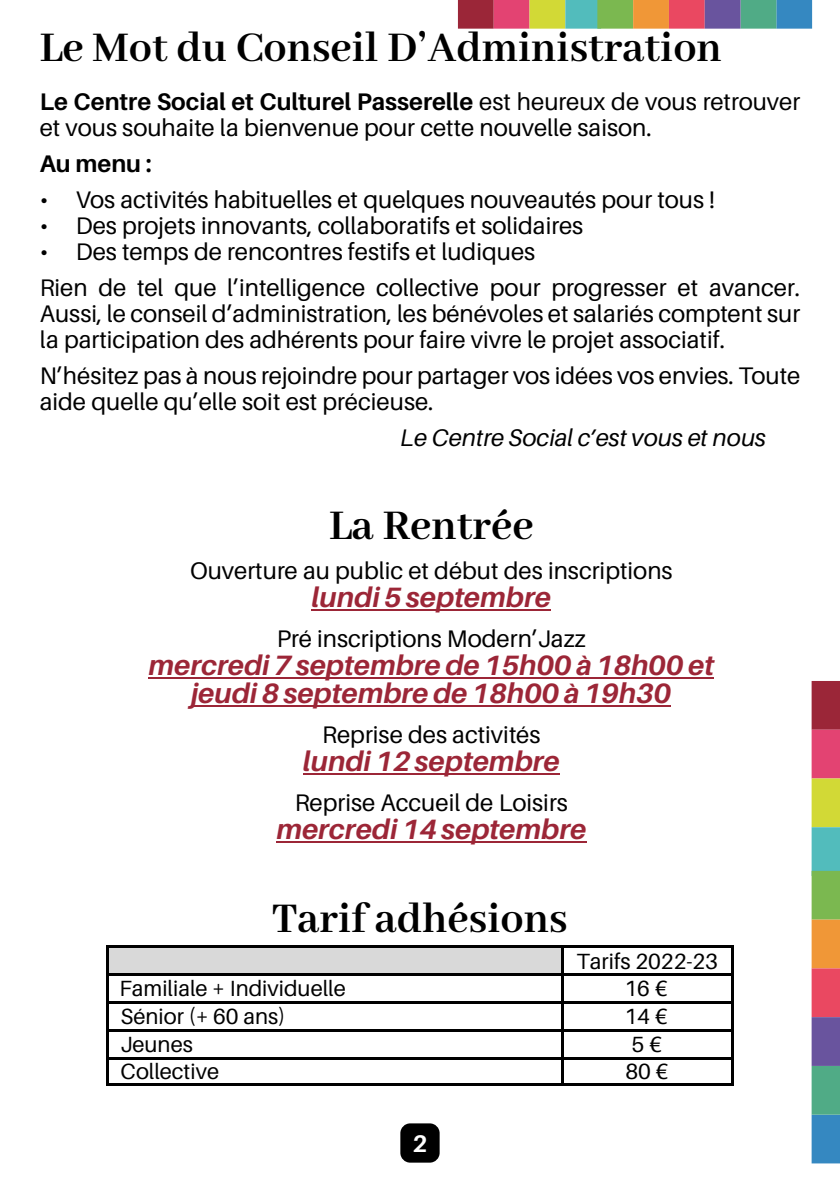
<style>
.page{position:relative;width:840px;height:1191px;background:#fff}
.page>*{position:absolute;margin:0;border:0;box-sizing:border-box;transform-origin:0 0}
.t1{font:700 46px "Abhaya Libre";color:#000}
.t2{font:italic 700 28px/28px "Aileron";color:#9c2637;text-align:center}
.t3{font:24px/26px "Aileron";color:#000}
.t4{font:italic 24px "Aileron";color:#000}
.t5{font:700 24px "Aileron";color:#000}
.t6{font:700 24px "Aileron";color:#fff}
.t7{font:22px "Aileron";color:#000}
.s1{font-weight:700}
</style>
<div class="page">
<hr style="left:311px;top:609px;width:239px;height:1px;background:#9c2637">
<hr style="left:148px;top:677px;width:565px;height:1px;background:#9c2637">
<hr style="left:191px;top:705px;width:480px;height:1px;background:#9c2637">
<hr style="left:303px;top:773px;width:256px;height:1px;background:#9c2637">
<hr style="left:276px;top:841px;width:310px;height:1px;background:#9c2637">
<div style="left:400px;top:1123px;width:39px;height:39px;background:#000;border-radius:10px"></div>
<div style="left:811px;top:681px;width:28px;height:48px;background:#9b2638"></div>
<div style="left:811px;top:729px;width:28px;height:49px;background:#e34372"></div>
<div style="left:811px;top:778px;width:28px;height:49px;background:#d2d936"></div>
<div style="left:811px;top:827px;width:28px;height:49px;background:#52bcbc"></div>
<div style="left:811px;top:871px;width:28px;height:48px;background:#7bb850"></div>
<div style="left:811px;top:919px;width:28px;height:49px;background:#f09737"></div>
<div style="left:811px;top:968px;width:28px;height:49px;background:#ea4861"></div>
<div style="left:811px;top:1114px;width:28px;height:49px;background:#3588c1"></div>
<div style="left:811px;top:1066px;width:28px;height:48px;background:#50ab86"></div>
<div style="left:811px;top:1017px;width:28px;height:49px;background:#69549e"></div>
<div style="left:109px;top:945px;width:452px;height:28px;background:#d9d9d9"></div>
<hr style="left:109px;top:945px;width:452px;height:2px;background:#000">
<hr style="left:563px;top:945px;width:168px;height:2px;background:#000">
<hr style="left:107px;top:947px;width:2px;height:26px;background:#000">
<hr style="left:561px;top:947px;width:2px;height:26px;background:#000">
<hr style="left:731px;top:947px;width:2px;height:26px;background:#000">
<hr style="left:109px;top:973px;width:452px;height:2px;background:#000">
<hr style="left:563px;top:973px;width:168px;height:2px;background:#000">
<hr style="left:107px;top:975px;width:2px;height:26px;background:#000">
<hr style="left:561px;top:975px;width:2px;height:26px;background:#000">
<hr style="left:731px;top:975px;width:2px;height:26px;background:#000">
<hr style="left:109px;top:1001px;width:452px;height:2px;background:#000">
<hr style="left:563px;top:1001px;width:168px;height:2px;background:#000">
<hr style="left:107px;top:1003px;width:2px;height:26px;background:#000">
<hr style="left:561px;top:1003px;width:2px;height:26px;background:#000">
<hr style="left:731px;top:1003px;width:2px;height:26px;background:#000">
<hr style="left:109px;top:1029px;width:452px;height:2px;background:#000">
<hr style="left:563px;top:1029px;width:168px;height:2px;background:#000">
<hr style="left:107px;top:1031px;width:2px;height:26px;background:#000">
<hr style="left:561px;top:1031px;width:2px;height:26px;background:#000">
<hr style="left:731px;top:1031px;width:2px;height:26px;background:#000">
<hr style="left:109px;top:1057px;width:452px;height:2px;background:#000">
<hr style="left:563px;top:1057px;width:168px;height:2px;background:#000">
<hr style="left:107px;top:1059px;width:2px;height:24px;background:#000">
<hr style="left:109px;top:1083px;width:452px;height:2px;background:#000">
<hr style="left:561px;top:1059px;width:2px;height:24px;background:#000">
<hr style="left:563px;top:1083px;width:168px;height:2px;background:#000">
<hr style="left:731px;top:1059px;width:2px;height:24px;background:#000">
<div style="left:457px;top:0;width:36px;height:29px;background:#9b2638"></div>
<div style="left:493px;top:0;width:36px;height:29px;background:#e34372"></div>
<div style="left:529px;top:0;width:36px;height:29px;background:#d2d936"></div>
<div style="left:565px;top:0;width:35px;height:29px;background:#52bcbc"></div>
<div style="left:597px;top:0;width:35px;height:29px;background:#7bb850"></div>
<div style="left:632px;top:0;width:36px;height:29px;background:#f09737"></div>
<div style="left:668px;top:0;width:36px;height:29px;background:#ea4861"></div>
<div style="left:775px;top:0;width:36px;height:29px;background:#3588c1"></div>
<div style="left:740px;top:0;width:35px;height:29px;background:#50ab86"></div>
<div style="left:704px;top:0;width:36px;height:29px;background:#69549e"></div>
<h1 class="t1" style="left:40px;top:22px;width:683px">Le Mot du Conseil D’Administration</h1>
<p class="t3" style="left:40px;top:91px;width:761px"><span class="s1">Le Centre Social et Culturel Passerelle</span> est heureux de vous retrouver et vous souhaite la bienvenue pour cette nouvelle saison.</p>
<p class="t5" style="left:40px;top:154px;width:113px">Au menu :</p>
<p class="t3" style="left:40px;top:189px;width:676px">• Vos activités habituelles et quelques nouveautés pour tous !</p>
<p class="t3" style="left:40px;top:215px;width:544px">• Des projets innovants, collaboratifs et solidaires</p>
<p class="t3" style="left:40px;top:235px;width:761px;line-height:36px">• Des temps de rencontres festifs et ludiques<br>Rien de tel que l’intelligence collective pour progresser et avancer.</p>
<p class="t3" style="left:40px;top:302px;width:761px">Aussi, le conseil d’administration, les bénévoles et salariés comptent sur la participation des adhérents pour faire vivre le projet associatif.</p>
<p class="t3" style="left:40px;top:364px;width:761px">N’hésitez pas à nous rejoindre pour partager vos idées vos envies. Toute aide quelle qu’elle soit est précieuse.</p>
<p class="t4" style="left:400px;top:427px;width:367px">Le Centre Social c’est vous et nous</p>
<h1 class="t1" style="left:329px;top:500px;width:206px">La Rentrée</h1>
<p class="t3" style="left:190px;top:559px;width:484px">Ouverture au public et début des inscriptions</p>
<p class="t2" style="left:311px;top:585px;width:241px">lundi 5 septembre</p>
<p class="t3" style="left:276px;top:627px;width:310px">Pré inscriptions Modern’Jazz</p>
<p class="t2" style="left:148px;top:653px;width:567px">mercredi 7 septembre de 15h00 à 18h00 et jeudi 8 septembre de 18h00 à 19h30</p>
<p class="t3" style="left:322px;top:723px;width:219px">Reprise des activités</p>
<p class="t2" style="left:303px;top:749px;width:258px">lundi 12 septembre</p>
<p class="t3" style="left:294px;top:791px;width:274px">Reprise Accueil de Loisirs</p>
<p class="t2" style="left:276px;top:817px;width:311px">mercredi 14 septembre</p>
<h1 class="t1" style="left:272px;top:893px;width:297px">Tarif adhésions</h1>
<p class="t7" style="left:576px;top:951px;width:143px">Tarifs 2022-23</p>
<p class="t7" style="left:119px;top:979px;width:228px">Familiale + Individuelle</p>
<p class="t7" style="left:624px;top:978px;width:45px">16€</p>
<p class="t7" style="left:120px;top:1007px;width:166px">Sénior (+ 60 ans)</p>
<p class="t7" style="left:624px;top:1006px;width:45px">14€</p>
<p class="t7" style="left:120px;top:1034px;width:74px">Jeunes</p>
<p class="t7" style="left:631px;top:1034px;width:32px">5€</p>
<p class="t7" style="left:121px;top:1062px;width:100px">Collective</p>
<p class="t7" style="left:625px;top:1062px;width:45px">80€</p>
<p class="t6" style="left:412px;top:1133px;width:16px">2</p>
</div>
